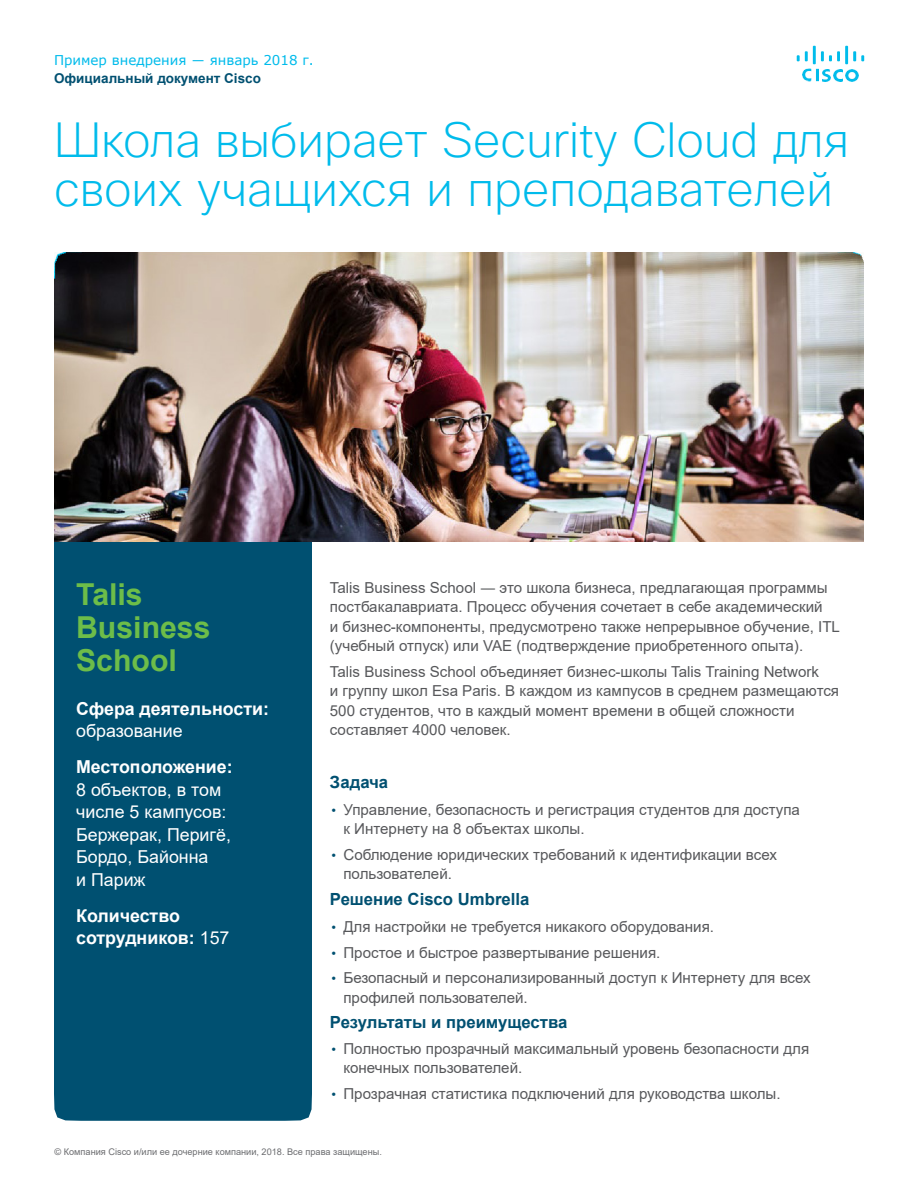
<style>
.page{position:relative;width:918px;height:1188px;background:#fff}
.page>*{position:absolute;margin:0;border:0;box-sizing:border-box;transform-origin:0 0}
.Paragraph_Style5{font:200 48px/49.5px "Cisco Sans";color:#00bbeb}
.Paragraph_Style1{font:700 30.3px/33px "Arial";color:#6dbd49}
.Paragraph_Style6{font:17.85px/22.5px "Arial";color:#fff}
.Paragraph_Style2{font:700 17.85px/22.5px "Arial";color:#fff}
.Paragraph_Style5-2{font:700 17.85px "Arial";color:#fff}
.Paragraph_Style13{font:700 16.8px "Arial";color:#005071}
.Paragraph_Style10{font:700 16.8px "Arial";color:#005071}
.Paragraph_Style8{font:15.15px/19.5px "Arial";color:#57585b}
.Paragraph_Style12{font:15.15px/19.5px "Arial";color:#57585b}
.Paragraph_Style9{font:15.15px/19.5px "Arial";color:#57585b}
.Paragraph_Style11{font:15.15px/19.5px "Arial";color:#57585b}
.Paragraph_Style14{font:15.15px/19.5px "Arial";color:#57585b}
.Paragraph_Style15{font:15.15px "Arial";color:#57585b}
.t1{font:13.5px "Verdana";color:#00bbeb}
.t2{font:700 13.5px "Arial";color:#005071}
.t3{font:9.15px "Arial";color:#6c6d70}
.s1{font-weight:400}
.s2{font-size:13.2px;color:#005071}
</style>
<div class="page">
<div style="left:54px;top:542px;width:258px;height:579px;background:#005071"></div>
<img style="left:54px;top:252px;width:810px;height:290px">
<svg style="left:797px;top:46px;width:67px;height:35px"></svg>
<p class="t1" style="left:54px;top:50px;width:261px">Пример внедрения ― январь 2018 г.</p>
<p class="t2" style="left:54px;top:68px;width:209px">Официальный документ Cisco</p>
<p class="Paragraph_Style5" style="left:54px;top:117px;width:797px">Школа выбирает Security Cloud для своих учащихся и преподавателей</p>
<p class="Paragraph_Style1" style="left:76px;top:578px;width:136px">Talis<br>Business<br>School</p>
<p class="Paragraph_Style2" style="left:76px;top:697px;width:194px">Сфера деятельности: <span class="s1">образование</span></p>
<p class="Paragraph_Style5-2" style="left:76px;top:754px;width:158px">Местоположение:</p>
<p class="Paragraph_Style6" style="left:76px;top:778px;width:156px">8 объектов, в том числе 5 кампусов:<br>Бержерак, Перигё,<br>Бордо, Байонна<br>и Париж</p>
<p class="Paragraph_Style2" style="left:76px;top:904px;width:155px">Количество сотрудников: <span class="s1">157</span></p>
<p class="Paragraph_Style8" style="left:330px;top:578px;width:512px">Talis Business School ― это школа бизнеса, предлагающая программы постбакалавриата. Процесс обучения сочетает в себе академический<br>и бизнес-компоненты, предусмотрено также непрерывное обучение, ITL (учебный отпуск) или VAE (подтверждение приобретенного опыта).</p>
<p class="Paragraph_Style9" style="left:330px;top:662px;width:511px">Talis Business School объединяет бизнес-школы Talis Training Network<br>и группу школ Esa Paris. В каждом из кампусов в среднем размещаются 500 студентов, что в каждый момент времени в общей сложности составляет 4000 человек.</p>
<p class="Paragraph_Style10" style="left:330px;top:770px;width:60px">Задача</p>
<p class="Paragraph_Style11" style="left:343px;top:800px;width:458px;text-indent:-12px"><span class="s2">•</span> Управление, безопасность и регистрация студентов для доступа к Интернету на 8 объектах школы.</p>
<p class="Paragraph_Style12" style="left:343px;top:845px;width:435px;text-indent:-12px"><span class="s2">•</span> Соблюдение юридических требований к идентификации всех пользователей.</p>
<p class="Paragraph_Style13" style="left:330px;top:887px;width:201px">Решение Cisco Umbrella</p>
<p class="Paragraph_Style12" style="left:331px;top:917px;width:384px"><span class="s2">•</span> Для настройки не требуется никакого оборудования.</p>
<p class="Paragraph_Style12" style="left:331px;top:943px;width:331px"><span class="s2">•</span> Простое и быстрое развертывание решения.</p>
<p class="Paragraph_Style12" style="left:343px;top:968px;width:469px;text-indent:-12px"><span class="s2">•</span> Безопасный и персонализированный доступ к Интернету для всех профилей пользователей.</p>
<p class="Paragraph_Style13" style="left:330px;top:1011px;width:239px">Результаты и преимущества</p>
<p class="Paragraph_Style14" style="left:343px;top:1039px;width:467px;text-indent:-12px"><span class="s2">•</span> Полностью прозрачный максимальный уровень безопасности для конечных пользователей.</p>
<p class="Paragraph_Style15" style="left:331px;top:1083px;width:451px"><span class="s2">•</span> Прозрачная статистика подключений для руководства школы.</p>
<p class="t3" style="left:55px;top:1146px;width:329px">© Компания Cisco и/или ее дочерние компании, 2018. Все права защищены.</p>
</div>
